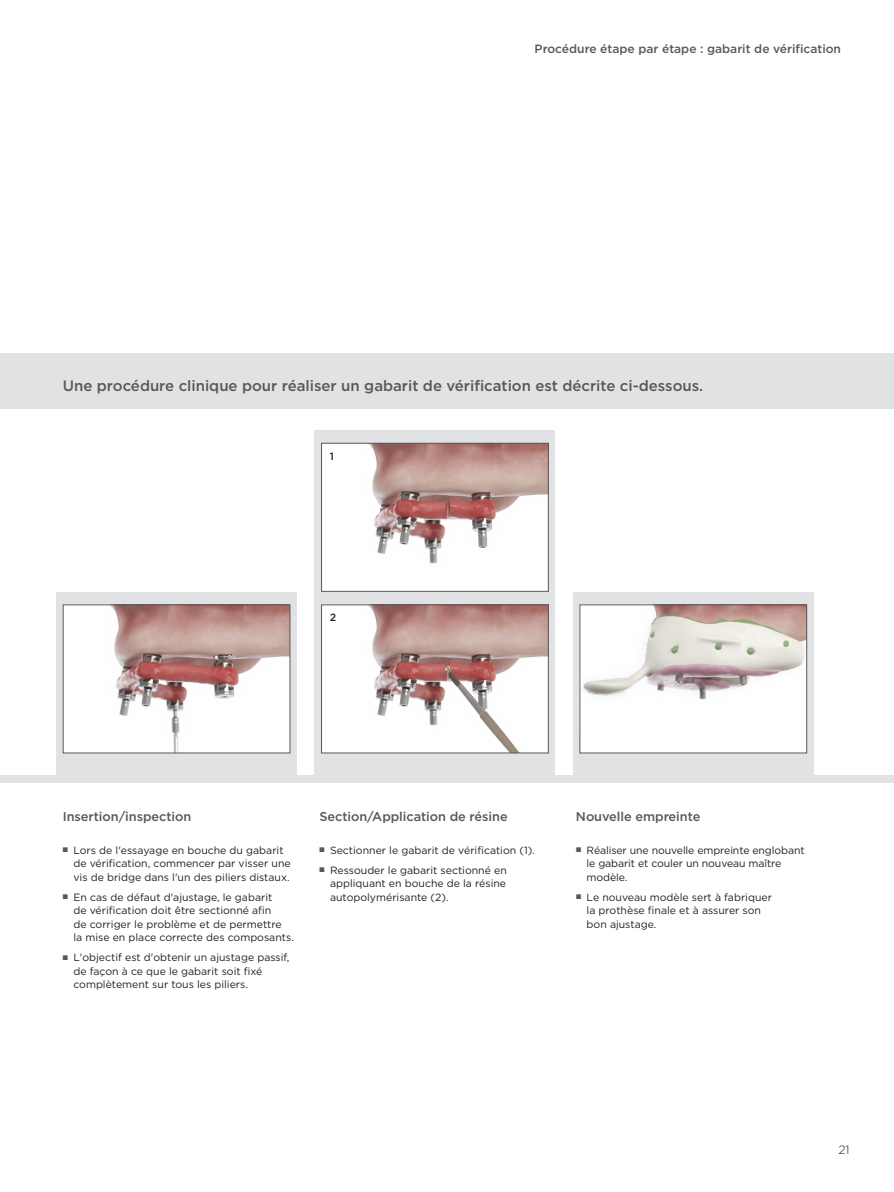
<style>
.page{position:relative;width:894px;height:1192px;background:#fff}
.page>*{position:absolute;margin:0;border:0;box-sizing:border-box;transform-origin:0 0}
.t1{font:500 15px "Gotham";color:#57585a}
.t2{font:500 12.75px "Gotham";letter-spacing:-.005em;color:#57585a}
.t3{font:500 12px "Gotham";color:#57585a}
.t4{font:300 12px "Gotham";color:#231f20}
.t5{font:10.5px/13.5px "Gotham";color:#231f20}
.t6{font:500 10.5px "Gotham";color:#231f20}
.s1{color:#57585a}
</style>
<div class="page">
<div style="left:0;top:353px;width:894px;height:430px;background:#e1e2e4"></div>
<div style="left:0;top:409px;width:894px;height:365px;background:#fff"></div>
<div style="left:56px;top:592px;width:241px;height:182px;background:#e1e2e4"></div>
<div style="left:315px;top:430px;width:240px;height:344px;background:#e1e2e4"></div>
<img style="left:65px;top:606px;width:223px;height:145px">
<div style="left:63px;top:604px;width:227px;height:149px;border:1px solid #57585a"></div>
<img style="left:323px;top:606px;width:224px;height:145px">
<div style="left:321px;top:604px;width:228px;height:149px;border:1px solid #57585a"></div>
<div style="left:573px;top:592px;width:240px;height:182px;background:#e1e2e4"></div>
<div style="left:580px;top:605px;width:227px;height:148px;background:#fff"></div>
<img style="left:583px;top:606px;width:222px;height:94px">
<div style="left:579px;top:604px;width:228px;height:149px;border:1px solid #57585a"></div>
<img style="left:323px;top:445px;width:224px;height:145px">
<div style="left:321px;top:443px;width:228px;height:149px;border:1px solid #57585a"></div>
<p class="t3" style="left:535px;top:41px;width:308px">Procédure étape par étape : gabarit de vérification</p>
<h1 class="t1" style="left:63px;top:376px;width:642px">Une procédure clinique pour réaliser un gabarit de vérification est décrite ci-dessous.</h1>
<p class="t6" style="left:330px;top:449px;width:6px">1</p>
<p class="t6" style="left:330px;top:611px;width:8px">2</p>
<p class="t2" style="left:63px;top:808px;width:130px">Insertion/inspection</p>
<p class="t5" style="left:73px;top:843px;width:219px;text-indent:-11px"><span class="s1">■</span> Lors de l'essayage en bouche du gabarit de vérification, commencer par visser une vis de bridge dans l'un des piliers distaux.</p>
<p class="t5" style="left:73px;top:890px;width:222px;text-indent:-11px"><span class="s1">■</span> En cas de défaut d'ajustage, le gabarit<br>de vérification doit être sectionné afin<br>de corriger le problème et de permettre<br>la mise en place correcte des composants.</p>
<p class="t5" style="left:73px;top:950px;width:218px;text-indent:-11px"><span class="s1">■</span> L'objectif est d'obtenir un ajustage passif, de façon à ce que le gabarit soit fixé complètement sur tous les piliers.</p>
<p class="t2" style="left:319px;top:808px;width:190px">Section/Application de résine</p>
<p class="t5" style="left:319px;top:843px;width:217px"><span class="s1">■</span> Sectionner le gabarit de vérification (1).</p>
<p class="t5" style="left:330px;top:863px;width:178px;text-align:justify;text-indent:-11px"><span class="s1">■</span> Ressouder le gabarit sectionné en appliquant en bouche de la résine autopolymérisante (2).</p>
<p class="t2" style="left:576px;top:808px;width:126px">Nouvelle empreinte</p>
<p class="t5" style="left:587px;top:843px;width:219px;text-indent:-11px"><span class="s1">■</span> Réaliser une nouvelle empreinte englobant le gabarit et couler un nouveau maître modèle.</p>
<p class="t5" style="left:587px;top:890px;width:187px;text-indent:-11px"><span class="s1">■</span> Le nouveau modèle sert à fabriquer la prothèse finale et à assurer son bon ajustage.</p>
<p class="t4" style="left:838px;top:1142px;width:13px">21</p>
</div>
